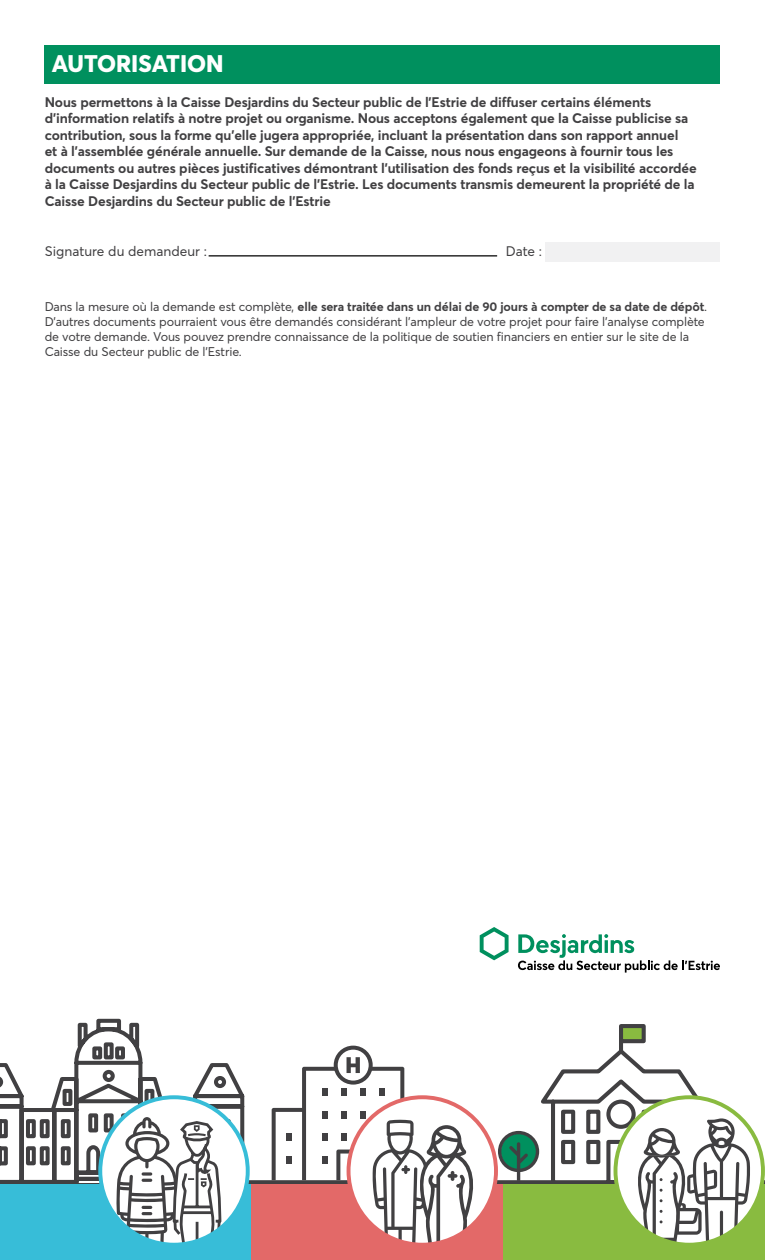
<style>
.page{position:relative;width:765px;height:1260px;background:#fff}
.page>*{position:absolute;margin:0;border:0;box-sizing:border-box;transform-origin:0 0}
.t1{font:800 23.75px "Averta";color:#fff}
.t2{font:700 13.75px/16.5px "Averta";letter-spacing:-.01em;color:#414042}
.t3{font:13.75px "Averta";color:#414042}
.t4{font:12.5px/15px "Averta";letter-spacing:-.01em;color:#414042}
.s1{font-weight:700}
</style>
<div class="page">
<div style="left:45px;top:45px;width:675px;height:38px;background:#00905e"></div>
<div style="left:546px;top:242px;width:174px;height:20px;background:#f1f1f2"></div>
<svg style="left:480px;top:927px;width:29px;height:33px"></svg>
<svg style="left:518px;top:934px;width:202px;height:39px"></svg>
<svg style="left:0;top:1018px;width:249px;height:166px"></svg>
<hr style="left:0;top:1180px;width:76px;height:4px;background:#414042">
<svg style="left:249px;top:1180px;width:516px;height:4px"></svg>
<div style="left:0;top:1184px;width:252px;height:76px;background:#37bdd8"></div>
<div style="left:252px;top:1184px;width:251px;height:76px;background:#e36968"></div>
<div style="left:503px;top:1184px;width:262px;height:76px;background:#89bb40"></div>
<svg style="left:616px;top:1097px;width:147px;height:148px"></svg>
<svg style="left:498px;top:1024px;width:252px;height:218px"></svg>
<div style="left:614px;top:1095px;width:151px;height:152px;border:4px solid #89bb40;border-radius:50%"></div>
<svg style="left:100px;top:1097px;width:148px;height:148px"></svg>
<svg style="left:116px;top:1117px;width:107px;height:125px"></svg>
<div style="left:98px;top:1095px;width:152px;height:152px;border:4px solid #37bdd8;border-radius:50%"></div>
<svg style="left:349px;top:1097px;width:147px;height:148px"></svg>
<svg style="left:336px;top:1048px;width:35px;height:35px"></svg>
<svg style="left:272px;top:1057px;width:207px;height:188px"></svg>
<div style="left:334px;top:1046px;width:39px;height:39px;border:4px solid #414042;border-radius:50%"></div>
<hr style="left:209px;top:255px;width:288px;height:1px;background:#000">
<h1 class="t1" style="left:52px;top:49px;width:173px">AUTORISATION</h1>
<p class="t2" style="left:45px;top:94px;width:654px">Nous permettons à la Caisse Desjardins du Secteur public de l’Estrie de diffuser certains éléments d’information relatifs à notre projet ou organisme. Nous acceptons également que la Caisse publicise sa contribution, sous la forme qu’elle jugera appropriée, incluant la présentation dans son rapport annuel<br>et à l’assemblée générale annuelle. Sur demande de la Caisse, nous nous engageons à fournir tous les documents ou autres pièces justificatives démontrant l’utilisation des fonds reçus et la visibilité accordée à la Caisse Desjardins du Secteur public de l’Estrie. Les documents transmis demeurent la propriété de la Caisse Desjardins du Secteur public de l’Estrie</p>
<p class="t3" style="left:45px;top:243px;width:164px">Signature du demandeur :</p>
<p class="t3" style="left:506px;top:243px;width:38px">Date :</p>
<p class="t4" style="left:45px;top:299px;width:664px">Dans la mesure où la demande est complète, <span class="s1">elle sera traitée dans un délai de 90 jours à compter de sa date de dépôt</span>.<br>D’autres documents pourraient vous être demandés considérant l’ampleur de votre projet pour faire l’analyse complète de votre demande. Vous pouvez prendre connaissance de la politique de soutien financiers en entier sur le site de la Caisse du Secteur public de l’Estrie.</p>
</div>
